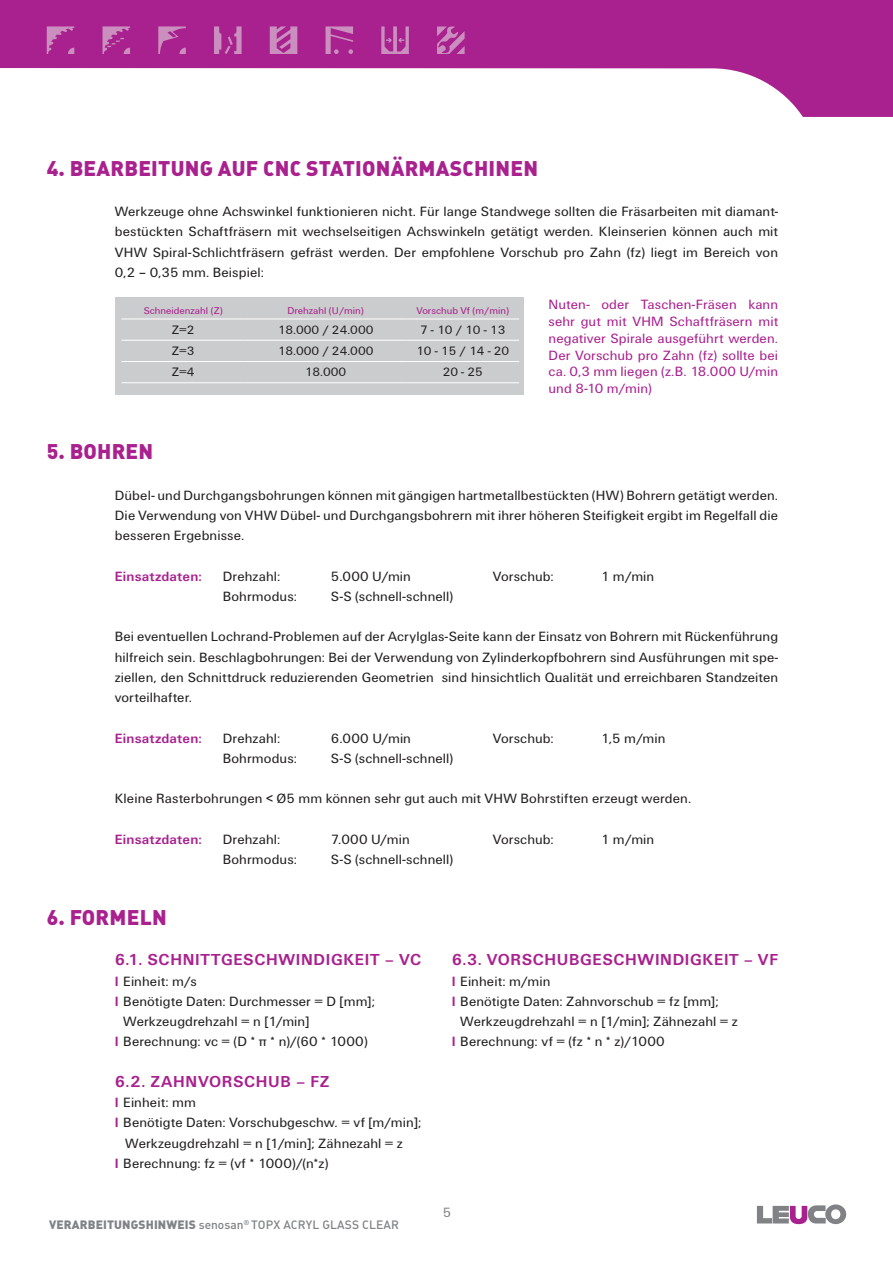
<style>
.page{position:relative;width:893px;height:1263px;background:#fff}
.page>*{position:absolute;margin:0;border:0;box-sizing:border-box;transform-origin:0 0}
.t1{font:900 21px "DIN Pro";letter-spacing:.01em;color:#a9218e}
.t2{font:700 16.5px "LEUCO UN";letter-spacing:.04em;color:#a9218e}
.t3{font:13.95px/20.2px "LEUCO UN";letter-spacing:.01em;color:#231f20;text-align:justify}
.t4{font:13.95px/16.8px "LEUCO UN";letter-spacing:.01em;color:#a9218e;text-align:justify}
.t5{font:700 13.95px "LEUCO UN";letter-spacing:.01em;color:#a9218e}
.t6{font:13.95px "LEUCO UN";color:#808285}
.t7{font:12.6px "LEUCO UN CH";color:#231f20}
.t8{font:500 12px "DIN Pro";letter-spacing:.01em;color:#808285}
.t9{font:10.2px "LEUCO UN CH";color:#a9218e}
.s1{font-weight:700;color:#a9218e}
.s2{font-weight:900}
</style>
<div class="page">
<svg style="left:0;top:0;width:893px;height:117px;fill:#a9218e"></svg>
<svg style="left:326px;top:26px;width:27px;height:28px"></svg>
<svg style="left:214px;top:26px;width:28px;height:28px"></svg>
<svg style="left:47px;top:26px;width:27px;height:28px"></svg>
<svg style="left:103px;top:26px;width:27px;height:28px"></svg>
<svg style="left:437px;top:26px;width:28px;height:28px"></svg>
<svg style="left:158px;top:26px;width:28px;height:28px"></svg>
<svg style="left:270px;top:26px;width:27px;height:28px"></svg>
<svg style="left:381px;top:26px;width:28px;height:28px"></svg>
<svg style="left:757px;top:1204px;width:89px;height:20px"></svg>
<div style="left:115px;top:297px;width:409px;height:97px;background:#cbccce"></div>
<hr style="left:121px;top:319px;width:124px;height:1px;background:#fff">
<hr style="left:121px;top:340px;width:124px;height:1px;background:#fff">
<hr style="left:121px;top:361px;width:124px;height:1px;background:#fff">
<hr style="left:121px;top:382px;width:124px;height:1px;background:#fff">
<hr style="left:245px;top:319px;width:161px;height:1px;background:#fff">
<hr style="left:245px;top:340px;width:161px;height:1px;background:#fff">
<hr style="left:245px;top:361px;width:161px;height:1px;background:#fff">
<hr style="left:245px;top:382px;width:161px;height:1px;background:#fff">
<hr style="left:406px;top:319px;width:113px;height:1px;background:#fff">
<hr style="left:406px;top:340px;width:113px;height:1px;background:#fff">
<hr style="left:406px;top:361px;width:113px;height:1px;background:#fff">
<hr style="left:406px;top:382px;width:113px;height:1px;background:#fff">
<h1 class="t1" style="left:47px;top:154px;width:493px">4. BEARBEITUNG AUF CNC STATIONÄRMASCHINEN</h1>
<p class="t3" style="left:115px;top:201px;width:665px">Werkzeuge ohne Achswinkel funktionieren nicht. Für lange Standwege sollten die Fräsarbeiten mit diamant&shy;bestückten Schaftfräsern mit wechselseitigen Achswinkeln getätigt werden. Kleinserien können auch mit VHW Spiral-Schlichtfräsern gefräst werden. Der empfohlene Vorschub pro Zahn (fz) liegt im Bereich von 0,2 – 0,35 mm. Beispiel:</p>
<p class="t9" style="left:144px;top:305px;width:80px">Schneidenzahl (Z)</p>
<p class="t9" style="left:287px;top:305px;width:78px">Drehzahl (U/min)</p>
<p class="t9" style="left:416px;top:305px;width:94px">Vorschub Vf (m/min)</p>
<p class="t7" style="left:172px;top:323px;width:24px">Z=2</p>
<p class="t7" style="left:278px;top:323px;width:97px">18.000 / 24.000</p>
<p class="t7" style="left:420px;top:323px;width:87px">7 - 10 / 10 - 13</p>
<p class="t7" style="left:172px;top:344px;width:24px">Z=3</p>
<p class="t7" style="left:278px;top:344px;width:97px">18.000 / 24.000</p>
<p class="t7" style="left:416px;top:344px;width:95px">10 - 15 / 14 - 20</p>
<p class="t7" style="left:172px;top:365px;width:24px">Z=4</p>
<p class="t7" style="left:305px;top:365px;width:43px">18.000</p>
<p class="t7" style="left:443px;top:365px;width:42px">20 - 25</p>
<p class="t4" style="left:549px;top:297px;width:231px">Nuten- oder Taschen-Fräsen kann sehr gut mit VHM Schaftfräsern mit negativer Spirale ausgeführt werden.<br>Der Vorschub pro Zahn (fz) sollte bei ca. 0,3 mm liegen (z.B. 18.000 U/min und 8-10 m/min)</p>
<h1 class="t1" style="left:47px;top:437px;width:108px">5. BOHREN</h1>
<p class="t3" style="left:115px;top:485px;width:665px">Dübel- und Durchgangsbohrungen können mit gängigen hartmetallbestückten (HW) Bohrern getätigt werden.<br>Die Verwendung von VHW Dübel- und Durchgangsbohrern mit ihrer höheren Steifigkeit ergibt im Regelfall die besseren Ergebnisse.</p>
<p class="t5" style="left:115px;top:568px;width:89px">Einsatzdaten:</p>
<p class="t3" style="left:223px;top:566px;width:59px">Drehzahl:</p>
<p class="t3" style="left:331px;top:566px;width:82px">5.000 U/min</p>
<p class="t3" style="left:493px;top:566px;width:62px">Vorschub:</p>
<p class="t3" style="left:601px;top:566px;width:55px">1 m/min</p>
<p class="t3" style="left:223px;top:586px;width:76px">Bohrmodus:</p>
<p class="t3" style="left:331px;top:586px;width:124px">S-S (schnell-schnell)</p>
<p class="t3" style="left:115px;top:627px;width:665px">Bei eventuellen Lochrand-Problemen auf der Acrylglas-Seite kann der Einsatz von Bohrern mit Rückenführung hilfreich sein. Beschlagbohrungen: Bei der Verwendung von Zylinderkopfbohrern sind Ausführungen mit spe&shy;ziellen, den Schnittdruck reduzierenden Geometrien sind hinsichtlich Qualität und erreichbaren Standzeiten vorteilhafter.</p>
<p class="t5" style="left:115px;top:730px;width:89px">Einsatzdaten:</p>
<p class="t3" style="left:223px;top:728px;width:59px">Drehzahl:</p>
<p class="t3" style="left:331px;top:728px;width:82px">6.000 U/min</p>
<p class="t3" style="left:493px;top:728px;width:62px">Vorschub:</p>
<p class="t3" style="left:601px;top:728px;width:66px">1,5 m/min</p>
<p class="t3" style="left:223px;top:748px;width:76px">Bohrmodus:</p>
<p class="t3" style="left:331px;top:748px;width:124px">S-S (schnell-schnell)</p>
<p class="t3" style="left:115px;top:789px;width:578px">Kleine Rasterbohrungen &lt; Ø5 mm können sehr gut auch mit VHW Bohrstiften erzeugt werden.</p>
<p class="t5" style="left:115px;top:831px;width:89px">Einsatzdaten:</p>
<p class="t3" style="left:223px;top:829px;width:59px">Drehzahl:</p>
<p class="t3" style="left:331px;top:829px;width:81px">7.000 U/min</p>
<p class="t3" style="left:493px;top:829px;width:62px">Vorschub:</p>
<p class="t3" style="left:601px;top:829px;width:55px">1 m/min</p>
<p class="t3" style="left:223px;top:849px;width:76px">Bohrmodus:</p>
<p class="t3" style="left:331px;top:849px;width:124px">S-S (schnell-schnell)</p>
<h1 class="t1" style="left:47px;top:903px;width:121px">6. FORMELN</h1>
<p class="t2" style="left:115px;top:951px;width:308px">6.1. SCHNITTGESCHWINDIGKEIT – VC</p>
<p class="t3" style="left:115px;top:971px;width:83px"><span class="s1">I</span> Einheit: m/s</p>
<p class="t3" style="left:115px;top:991px;width:262px"><span class="s1">I</span> Benötigte Daten: Durchmesser = D [mm];</p>
<p class="t3" style="left:123px;top:1011px;width:188px">Werkzeugdrehzahl = n [1/min]</p>
<p class="t3" style="left:115px;top:1032px;width:254px"><span class="s1">I</span> Berechnung: vc = (D * π * n)/(60 * 1000)</p>
<p class="t2" style="left:115px;top:1072px;width:216px">6.2. ZAHNVORSCHUB – FZ</p>
<p class="t3" style="left:115px;top:1092px;width:83px"><span class="s1">I</span> Einheit: mm</p>
<p class="t3" style="left:115px;top:1113px;width:308px"><span class="s1">I</span> Benötigte Daten: Vorschubgeschw. = vf [m/min];</p>
<p class="t3" style="left:125px;top:1133px;width:279px">Werkzeugdrehzahl = n [1/min]; Zähnezahl = z</p>
<p class="t3" style="left:115px;top:1153px;width:215px"><span class="s1">I</span> Berechnung: fz = (vf * 1000)/(n*z)</p>
<p class="t8" style="left:49px;top:1216px;width:351px"><span class="s2">VERARBEITUNGSHINWEIS</span> senosan<sup>®</sup> TOPX ACRYL GLASS CLEAR</p>
<p class="t2" style="left:452px;top:951px;width:328px">6.3. VORSCHUBGESCHWINDIGKEIT – VF</p>
<p class="t3" style="left:452px;top:971px;width:100px"><span class="s1">I</span> Einheit: m/min</p>
<p class="t3" style="left:452px;top:991px;width:268px"><span class="s1">I</span> Benötigte Daten: Zahnvorschub = fz [mm];</p>
<p class="t3" style="left:460px;top:1011px;width:279px">Werkzeugdrehzahl = n [1/min]; Zähnezahl = z</p>
<p class="t3" style="left:452px;top:1032px;width:214px"><span class="s1">I</span> Berechnung: vf = (fz * n * z)/1000</p>
<p class="t6" style="left:443px;top:1204px;width:10px">5</p>
</div>
